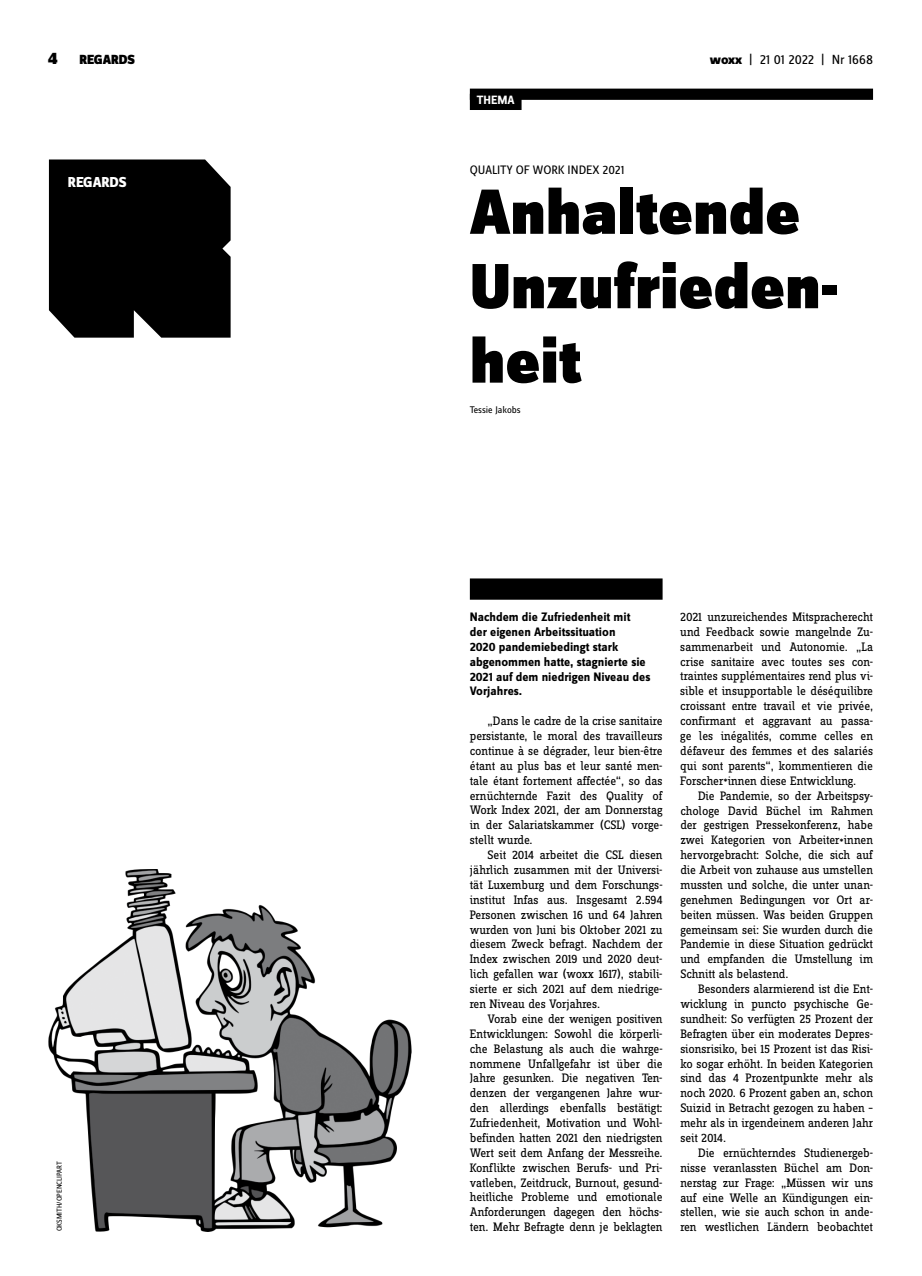
<style>
.page{position:relative;width:922px;height:1276px;background:#fff}
.page>*{position:absolute;margin:0;border:0;box-sizing:border-box;transform-origin:0 0}
.t1{font:900 66.25px/74.4px "Zine Sans Dis";color:#000}
.t2{font:800 15px "Zine Sans Dis";letter-spacing:-.01em;color:#fff}
.t3{font:13.75px "Zine Sans Dis";color:#000}
.t4{font:900 13.75px "Zine Sans Dis";letter-spacing:-.01em;color:#000}
.t5{font:12.75px/14.9px "Zine Slab Dis";letter-spacing:-.01em;color:#000;text-align:justify}
.t6{font:700 12.75px/14.9px "Zine Sans Dis";color:#000}
.t7{font:12.75px "Zine Sans Dis";letter-spacing:-.005em;color:#000}
.t8{font:700 12.5px "Zine Sans Dis";color:#fff}
.t9{font:10px "Zine Sans Dis";color:#000}
.t10{font:7.5px "Zine Sans Dis";letter-spacing:-.02em;color:#000}
.s1{font-size:17.5px}
.s2{font-weight:800}
</style>
<div class="page">
<div style="left:469px;top:89px;width:403px;height:11px;background:#000"></div>
<div style="left:49px;top:159px;width:181px;height:179px;background:#000"></div>
<div style="left:469px;top:578px;width:193px;height:22px;background:#000"></div>
<div style="left:469px;top:94px;width:52px;height:16px;background:#000"></div>
<img style="left:49px;top:869px;width:362px;height:362px">
<p class="t4" style="left:48px;top:52px;width:88px"><span class="s1">4</span> REGARDS</p>
<p class="t3" style="left:709px;top:53px;width:165px"><span class="s2">woxx</span> | 21 01 2022 | Nr 1668</p>
<p class="t2" style="left:68px;top:174px;width:60px">REGARDS</p>
<p class="t10" style="left:56px;top:1231px;width:71px;rotate:-90deg">oksmith/Open clipart</p>
<p class="t8" style="left:477px;top:93px;width:39px">THEMA</p>
<p class="t7" style="left:469px;top:164px;width:156px">Quality of Work In dex 2021</p>
<h1 class="t1" style="left:469px;top:179px;width:370px">Anhaltende<br>Unzufrieden&shy;heit</h1>
<p class="t9" style="left:469px;top:404px;width:52px">Tessie Jakobs</p>
<p class="t6" style="left:469px;top:610px;width:182px">Nachdem die Zufriedenheit mit der eigenen Arbeitssituation<br>2020 pandemiebedingt stark abgenommen hatte, stagnierte sie<br>2021 auf dem niedrigen Niveau des<br>Vorjahres.</p>
<p class="t5" style="left:469px;top:714px;width:194px;text-indent:18px">„Dans le cadre de la crise sanitaire persistante, le moral des travailleurs continue à se dégrader, leur bien-être étant au plus bas et leur santé men&shy;tale étant fortement affectée“, so das ernüchternde Fazit des Quality of Work Index 2021, der am Donnerstag in der Salariatskammer (CSL) vorge&shy;stellt wurde.</p>
<p class="t5" style="left:469px;top:848px;width:194px;text-indent:18px">Seit 2014 arbeitet die CSL diesen jährlich zusammen mit der Universi&shy;tät Luxemburg und dem Forschungs&shy;institut Infas aus. Insgesamt 2.594<br>Personen zwischen 16 und 64 Jahren wurden von Juni bis Oktober 2021 zu diesem Zweck befragt. Nachdem der Index zwischen 2019 und 2020 deut&shy;lich gefallen war (woxx 1617), stabili&shy;sierte er sich 2021 auf dem niedrige&shy;ren Niveau des Vorjahres.</p>
<p class="t5" style="left:469px;top:1011px;width:194px;text-indent:18px">Vorab eine der wenigen positiven Entwicklungen: Sowohl die körperli&shy;che Belastung als auch die wahrge&shy;nommene Unfallgefahr ist über die Jahre gesunken. Die negativen Ten&shy;denzen der vergangenen Jahre wur&shy;den allerdings ebenfalls bestätigt:<br>Zufriedenheit, Motivation und Wohl&shy;befinden hatten 2021 den niedrigsten Wert seit dem Anfang der Messreihe.<br>Konflikte zwischen Berufs- und Pri&shy;vatleben, Zeitdruck, Burnout, gesund&shy;heitliche Probleme und emotionale Anforderungen dagegen den höchs&shy;ten. Mehr Befragte denn je beklagten</p>
<p class="t5" style="left:680px;top:610px;width:194px">2021 unzureichendes Mitspracherecht und Feedback sowie mangelnde Zu&shy;sammenarbeit und Autonomie. „La crise sanitaire avec toutes ses con&shy;traintes supplémentaires rend plus vi&shy;sible et insupportable le déséquilibre croissant entre travail et vie privée, confirmant et aggravant au passa&shy;ge les inégalités, comme celles en défaveur des femmes et des salariés qui sont parents“, kommentieren die Forscher<sub>*</sub>innen diese Entwicklung.</p>
<p class="t5" style="left:680px;top:788px;width:194px;text-indent:18px">Die Pandemie, so der Arbeitspsy&shy;chologe David Büchel im Rahmen der gestrigen Pressekonferenz, habe zwei Kategorien von Arbeiter<sub>*</sub>innen hervorgebracht: Solche, die sich auf die Arbeit von zuhause aus umstellen mussten und solche, die unter unan&shy;genehmen Bedingungen vor Ort ar&shy;beiten müssen. Was beiden Gruppen gemeinsam sei: Sie wurden durch die Pandemie in diese Situation gedrückt und empfanden die Umstellung im Schnitt als belastend.</p>
<p class="t5" style="left:680px;top:982px;width:194px;text-indent:18px">Besonders alarmierend ist die Ent&shy;wicklung in puncto psychische Ge&shy;sundheit: So verfügten 25 Prozent der Befragten über ein moderates Depres&shy;sionsrisiko, bei 15 Prozent ist das Risi&shy;ko sogar erhöht. In beiden Kategorien sind das 4 Prozentpunkte mehr als noch 2020. 6 Prozent gaben an, schon Suizid in Betracht gezogen zu haben – mehr als in irgendeinem anderen Jahr seit 2014.</p>
<p class="t5" style="left:680px;top:1145px;width:194px;text-indent:18px">Die ernüchterndes Studienergeb&shy;nisse veranlassten Büchel am Don&shy;nerstag zur Frage: „Müssen wir uns auf eine Welle an Kündigungen ein&shy;stellen, wie sie auch schon in ande&shy;ren westlichen Ländern beobachtet</p>
</div>
